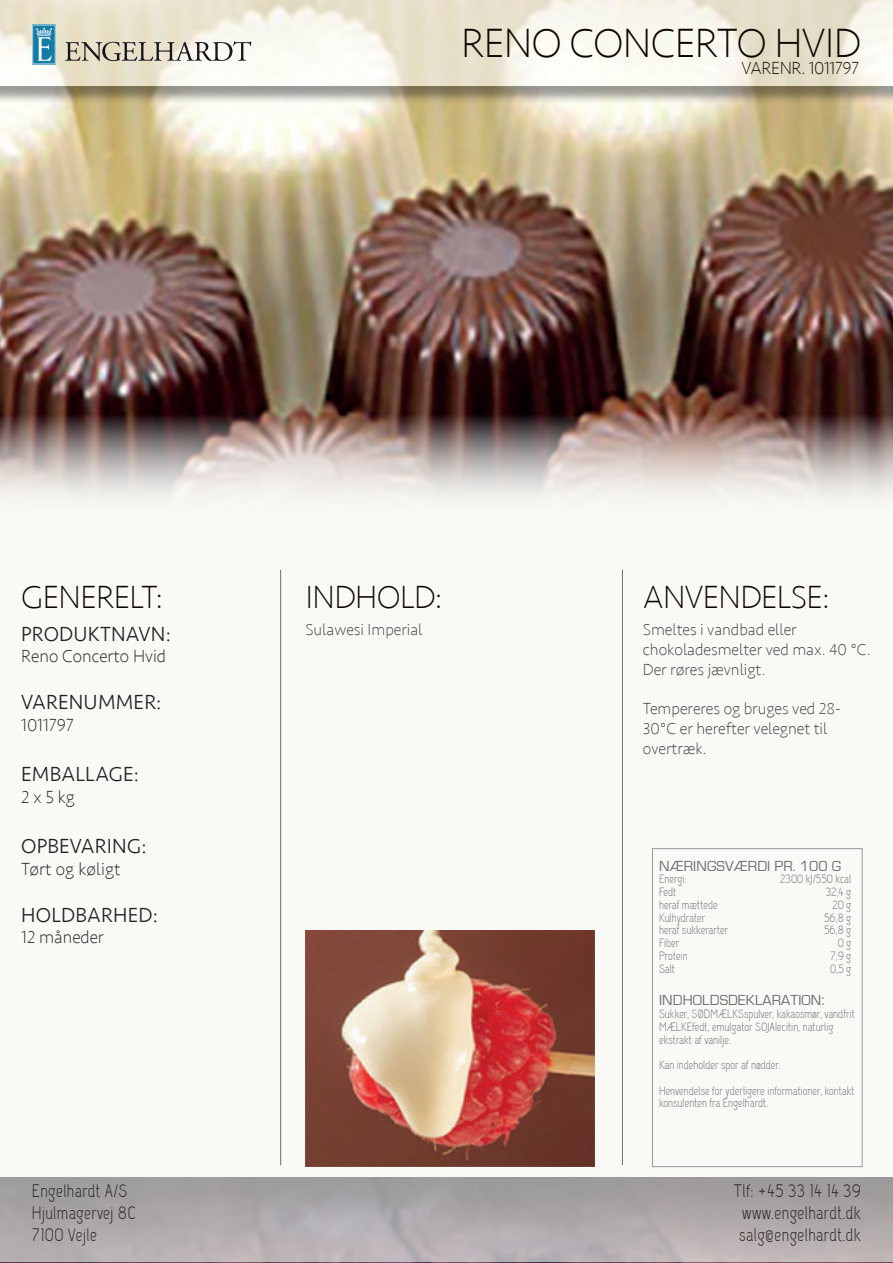
<style>
.page{position:relative;width:893px;height:1263px;background:#fff}
.page>*{position:absolute;margin:0;border:0;box-sizing:border-box;transform-origin:0 0}
.t1{font:200 42px "Seravek";letter-spacing:-.02em;color:#0f0500}
.t2{font:200 33px "Seravek";letter-spacing:-.02em;color:#0f0500}
.t3{font:300 21px "Seravek";letter-spacing:.01em;color:#231f20}
.t4{font:18px/21.6px "Capsuula";letter-spacing:.02em;color:#231f20}
.t5{font:200 18px "Seravek";color:#231f20}
.t6{font:200 18px "Seravek";letter-spacing:-.02em;color:#0f0500}
.t7{font:200 16.5px/19.8px "Seravek";color:#3e3e3f}
.t8{font:15px "Eurostile";letter-spacing:.01em;color:#6c6d70}
.t9{font:12px/12.8px "Capsuula";color:#6c6d70}
.s1{font-size:16.5px}
</style>
<div class="page">
<div style="left:0;top:1176px;width:893px;height:86px;background:linear-gradient(to bottom,#9b999a,#bfb6ba)"></div>
<div style="left:0;top:410px;width:893px;height:766px;background:#f9f9f6"></div>
<img style="left:0;top:105px;width:893px;height:391px">
<div style="left:0;top:0;width:893px;height:105px;background:#231f20;opacity:.75"></div>
<svg style="left:0;top:0;width:893px;height:86px"></svg>
<div style="left:652px;top:848px;width:210px;height:319px;border:1px solid #97999c"></div>
<hr style="left:280px;top:570px;width:1px;height:595px;background:#6f7073">
<hr style="left:622px;top:570px;width:1px;height:595px;background:#6f7073">
<img style="left:306px;top:930px;width:289px;height:237px">
<svg style="left:65px;top:41px;width:186px;height:20px"></svg>
<svg style="left:32px;top:24px;width:24px;height:41px"></svg>
<h1 class="t1" style="left:461px;top:18px;width:402px">RENO CONCERTO HVID</h1>
<h3 class="t6" style="left:742px;top:57px;width:119px">VARENR. 1011797</h3>
<h2 class="t2" style="left:21px;top:577px;width:143px">GENERELT:</h2>
<h3 class="t3" style="left:21px;top:621px;width:151px">PRODUKTNAVN:</h3>
<h3 class="t5" style="left:21px;top:646px;width:146px">Reno Concerto Hvid</h3>
<h3 class="t3" style="left:21px;top:690px;width:142px">VARENUMMER:</h3>
<h3 class="t5" style="left:21px;top:714px;width:54px">1011797</h3>
<h3 class="t3" style="left:21px;top:762px;width:119px">EMBALLAGE:</h3>
<h3 class="t5" style="left:21px;top:786px;width:55px">2 x 5 kg</h3>
<h3 class="t3" style="left:21px;top:834px;width:127px">OPBEVARING:</h3>
<h3 class="t5" style="left:21px;top:858px;width:101px">Tørt og køligt</h3>
<h3 class="t3" style="left:21px;top:902px;width:138px">HOLDBARHED:</h3>
<h3 class="t5" style="left:21px;top:926px;width:84px">12 måneder</h3>
<h2 class="t2" style="left:305px;top:577px;width:139px">INDHOLD:</h2>
<h3 class="t7" style="left:305px;top:620px;width:119px">Sulawesi Imperial</h3>
<h2 class="t2" style="left:643px;top:577px;width:189px">ANVENDELSE:</h2>
<h3 class="t7" style="left:643px;top:620px;width:229px">Smeltes i vandbad eller chokoladesmelter ved max. 40 °C.<br>Der røres jævnligt.</h3>
<h3 class="t7" style="left:643px;top:699px;width:200px">Tempereres og bruges ved 28-<br>30°C er herefter velegnet til overtræk.</h3>
<p class="t8" style="left:659px;top:858px;width:184px">NÆRINGSVÆRDI PR. 100 G</p>
<p class="t9" style="left:659px;top:874px;width:29px">Energi:</p>
<p class="t9" style="left:780px;top:874px;width:73px">2300 kJ/550 kcal</p>
<p class="t9" style="left:659px;top:887px;width:19px">Fedt</p>
<p class="t9" style="left:826px;top:887px;width:27px">32,4 g</p>
<p class="t9" style="left:659px;top:899px;width:60px">heraf mættede</p>
<p class="t9" style="left:832px;top:899px;width:20px">20 g</p>
<p class="t9" style="left:659px;top:912px;width:48px">Kulhydrater</p>
<p class="t9" style="left:824px;top:912px;width:29px">56,8 g</p>
<p class="t9" style="left:659px;top:925px;width:71px">heraf sukkerarter</p>
<p class="t9" style="left:824px;top:925px;width:29px">56,8 g</p>
<p class="t9" style="left:659px;top:938px;width:22px">Fiber</p>
<p class="t9" style="left:838px;top:938px;width:15px">0 g</p>
<p class="t9" style="left:659px;top:950px;width:30px">Protein</p>
<p class="t9" style="left:830px;top:950px;width:22px">7,9 g</p>
<p class="t9" style="left:659px;top:963px;width:17px">Salt</p>
<p class="t9" style="left:830px;top:963px;width:23px">0,5 g</p>
<p class="t8" style="left:659px;top:992px;width:167px">INDHOLDSDEKLARATION<span class="s1">:</span></p>
<p class="t9" style="left:659px;top:1008px;width:197px">Sukker, SØDMÆLKSspulver, kakaosmør, vandfrit<br>MÆLKEfedt, emulgator SOJAlecitin, naturlig ekstrakt af vanilje.</p>
<p class="t9" style="left:659px;top:1053px;width:197px;line-height:25.5px">Kan indeholder spor af nødder.<br>Henvendelse for yderligere informationer, kontakt</p>
<p class="t9" style="left:659px;top:1098px;width:111px">konsulenten fra Engelhardt.</p>
<h3 class="t4" style="left:32px;top:1182px;width:106px">Engelhardt A/S<br>Hjulmagervej 8C<br>7100 Vejle</h3>
<h3 class="t4" style="left:734px;top:1182px;width:129px;text-align:justify">Tlf: +45 33 14 14 39 www.engelhardt.dk salg@engelhardt.dk</h3>
</div>
